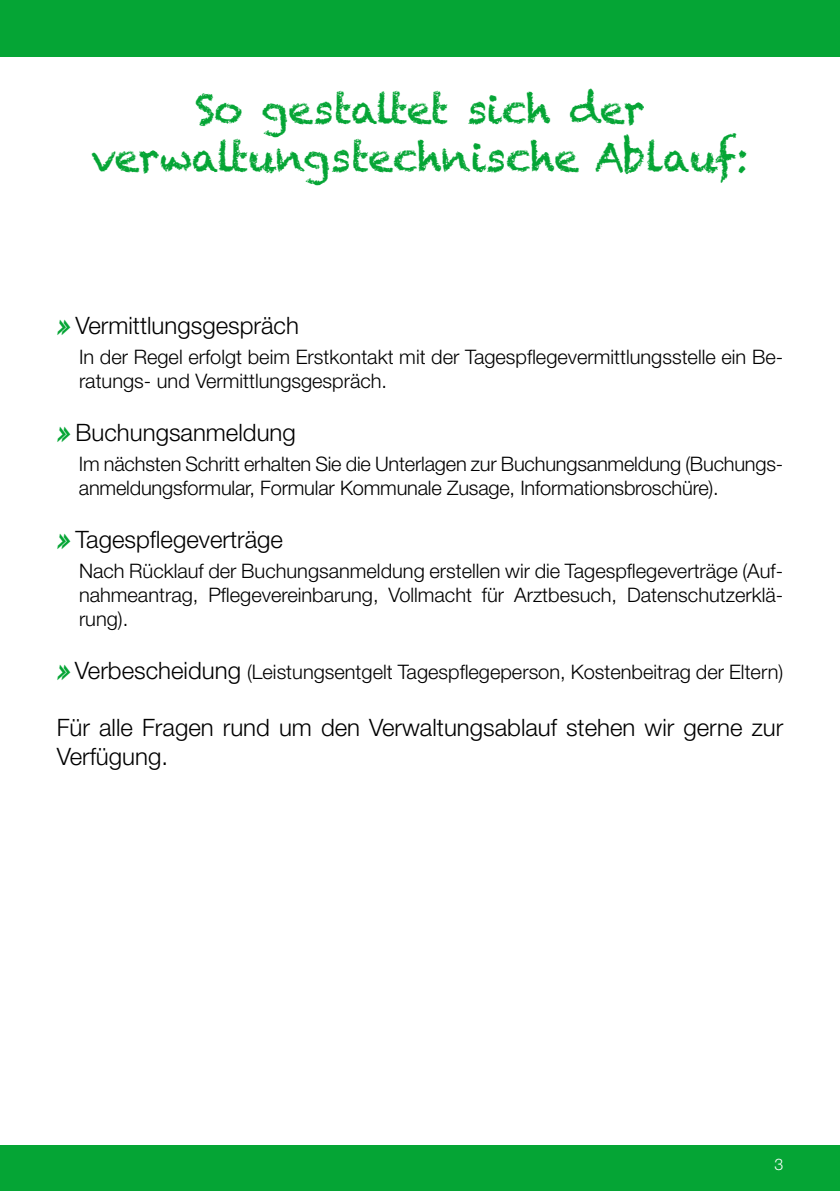
<style>
.page{position:relative;width:840px;height:1191px;background:#fff}
.page>*{position:absolute;margin:0;border:0;box-sizing:border-box;transform-origin:0 0}
.t1{font:40px/48px "Chalkduster";letter-spacing:-.02em;color:#05a535;text-align:center}
.t2{font:300 24px/28.8px "Helvetica Neue";color:#000}
.t3{font:300 20px/24px "Helvetica Neue";color:#000}
.t4{font:300 16px "Helvetica Neue";color:#fff}
.s1{font-family:"Champagne&Limousines";font-weight:700;font-style:italic;font-size:30px;color:#05a535}
.s2{font-size:24px}
</style>
<div class="page">
<div style="left:0;top:0;width:839px;height:57px;background:#05a535"></div>
<div style="left:0;top:1145px;width:839px;height:46px;background:#05a535"></div>
<h1 class="t1" style="left:91px;top:85px;width:659px">So gestaltet sich der verwaltungstechnische Ablauf:</h1>
<p class="t2" style="left:57px;top:311px;width:243px"><span class="s1">»</span> Vermittlungsgespräch</p>
<p class="t3" style="left:79px;top:344px;width:705px">In der Regel erfolgt beim Erstkontakt mit der Tagespflegevermittlungsstelle ein Be&shy;ratungs- und Vermittlungsgespräch.</p>
<p class="t2" style="left:57px;top:418px;width:240px"><span class="s1">»</span> Buchungsanmeldung</p>
<p class="t3" style="left:79px;top:451px;width:705px">Im nächsten Schritt erhalten Sie die Unterlagen zur Buchungsanmeldung (Buchungs&shy;anmeldungsformular, Formular Kommunale Zusage, Informationsbroschüre).</p>
<p class="t2" style="left:57px;top:524px;width:228px"><span class="s1">»</span> Tagespflegeverträge</p>
<p class="t3" style="left:79px;top:558px;width:705px;text-align:justify">Nach Rücklauf der Buchungsanmeldung erstellen wir die Tagespflegeverträge (Auf&shy;nahmeantrag, Pflegevereinbarung, Vollmacht für Arztbesuch, Datenschutzerklä&shy;rung).</p>
<p class="t3" style="left:57px;top:659px;width:727px"><span class="s1">»</span> <span class="s2">Verbescheidung</span> (Leistungsentgelt Tagespflegeperson, Kostenbeitrag der Eltern)</p>
<p class="t2" style="left:57px;top:712px;width:727px">Für alle Fragen rund um den Verwaltungsablauf stehen wir gerne zur<br>Verfügung.</p>
<p class="t4" style="left:773px;top:1154px;width:10px">3</p>
</div>
